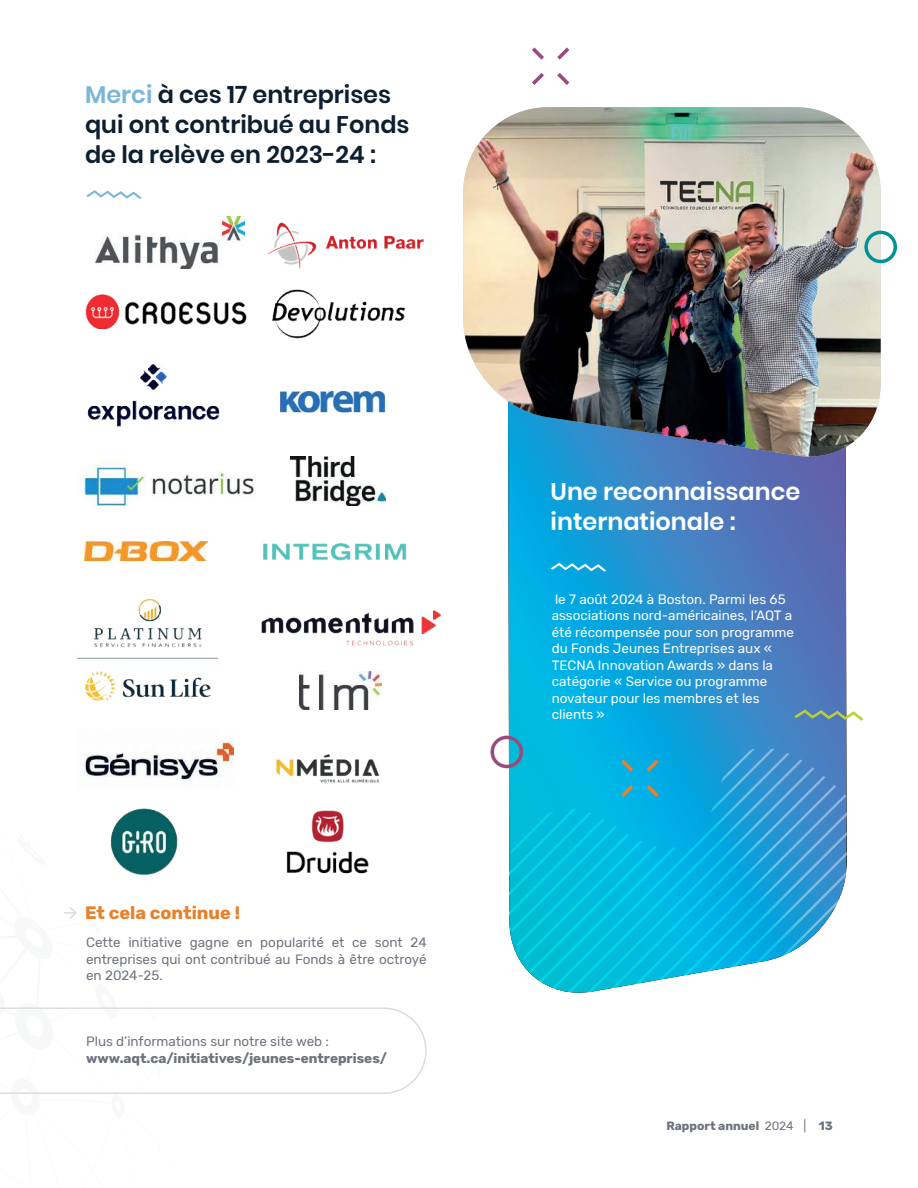
<style>
.page{position:relative;width:918px;height:1188px;background:#fff}
.page>*{position:absolute;margin:0;border:0;box-sizing:border-box;transform-origin:0 0}
.t1{font:600 24px/30px "Poppins";color:#0d1f2e}
.t2{font:600 24px/30px "Poppins";color:#fff}
.t3{font:700 18px "Rubik";color:#e9802a}
.t4{font:13.5px/16.5px "Rubik";color:#fff}
.t5{font:13.5px/16.5px "Rubik";color:#6e727d;text-align:justify}
.t6{font:700 13.5px "Rubik";color:#6e727d}
.t7{font:700 12px "Rubik";color:#6e727d}
.s1{color:#7bb6d9}
.s2{font-weight:400}
</style>
<div class="page">
<img style="left:508px;top:463px;width:338px;height:331px">
<svg style="left:86px;top:190px;width:56px;height:9px"></svg>
<img style="left:85px;top:541px;width:122px;height:19px">
<img style="left:267px;top:222px;width:157px;height:47px">
<img style="left:85px;top:295px;width:161px;height:33px">
<img style="left:87px;top:364px;width:133px;height:63px">
<img style="left:110px;top:808px;width:68px;height:68px">
<img style="left:263px;top:505px;width:144px;height:56px">
<img style="left:280px;top:390px;width:106px;height:23px">
<img style="left:272px;top:289px;width:134px;height:50px">
<img style="left:95px;top:216px;width:150px;height:52px">
<img style="left:286px;top:819px;width:83px;height:55px">
<img style="left:83px;top:741px;width:150px;height:41px">
<img style="left:300px;top:692px;width:81px;height:18px">
<img style="left:261px;top:610px;width:180px;height:82px">
<img style="left:276px;top:754px;width:104px;height:65px">
<img style="left:79px;top:462px;width:176px;height:45px">
<img style="left:77px;top:598px;width:142px;height:103px">
<img style="left:290px;top:457px;width:96px;height:48px">
<svg style="left:551px;top:563px;width:55px;height:9px"></svg>
<img style="left:463px;top:110px;width:418px;height:352px">
<svg style="left:836px;top:794px;width:11px;height:112px"></svg>
<svg style="left:825px;top:785px;width:11px;height:138px;background:#5397ce"></svg>
<svg style="left:814px;top:776px;width:11px;height:159px;background:#4997cf"></svg>
<svg style="left:504px;top:767px;width:310px;height:178px;background:#33abd6"></svg>
<svg style="left:789px;top:759px;width:13px;height:194px;background:#399bd3"></svg>
<svg style="left:542px;top:753px;width:247px;height:240px;background:#24b6e3"></svg>
<svg style="left:711px;top:749px;width:63px;height:64px;background:#2b9bd5"></svg>
<svg style="left:504px;top:809px;width:172px;height:178px;background:#10c1df"></svg>
<svg style="left:0;top:1007px;width:427px;height:87px"></svg>
<svg style="left:64px;top:907px;width:13px;height:12px"></svg>
<svg style="left:647px;top:760px;width:12px;height:12px"></svg>
<svg style="left:621px;top:785px;width:12px;height:12px"></svg>
<svg style="left:621px;top:760px;width:12px;height:12px"></svg>
<svg style="left:647px;top:785px;width:12px;height:12px"></svg>
<svg style="left:526px;top:47px;width:355px;height:111px"></svg>
<svg style="left:864px;top:231px;width:33px;height:32px"></svg>
<svg style="left:794px;top:709px;width:70px;height:12px"></svg>
<svg style="left:490px;top:736px;width:33px;height:32px"></svg>
<h1 class="t1" style="left:85px;top:81px;width:326px"><span class="s1">Merci</span> à ces 17 entreprises qui ont contribué au Fonds de la relève en 2023-24 :</h1>
<h2 class="t3" style="left:85px;top:905px;width:156px">Et cela continue !</h2>
<p class="t5" style="left:86px;top:934px;width:342px">Cette initiative gagne en popularité et ce sont 24 entreprises qui ont contribué au Fonds à être octroyé en 2024-25.</p>
<p class="t5" style="left:86px;top:1033px;width:244px">Plus d’informations sur notre site web :</p>
<p class="t6" style="left:86px;top:1050px;width:302px">www.aqt.ca/initiatives/jeunes-entreprises/</p>
<h1 class="t2" style="left:551px;top:479px;width:251px">Une reconnaissance internationale :</h1>
<p class="t4" style="left:552px;top:591px;width:244px">le 7 août 2024 à Boston. Parmi les 65 associations nord-américaines, l’AQT a été récompensée pour son programme du Fonds Jeunes Entreprises aux «<br>TECNA Innovation Awards » dans la catégorie « Service ou programme novateur pour les membres et les clients »</p>
<p class="t7" style="left:666px;top:1122px;width:168px">Rapport annuel <span class="s2">2024 |</span> 13</p>
</div>
